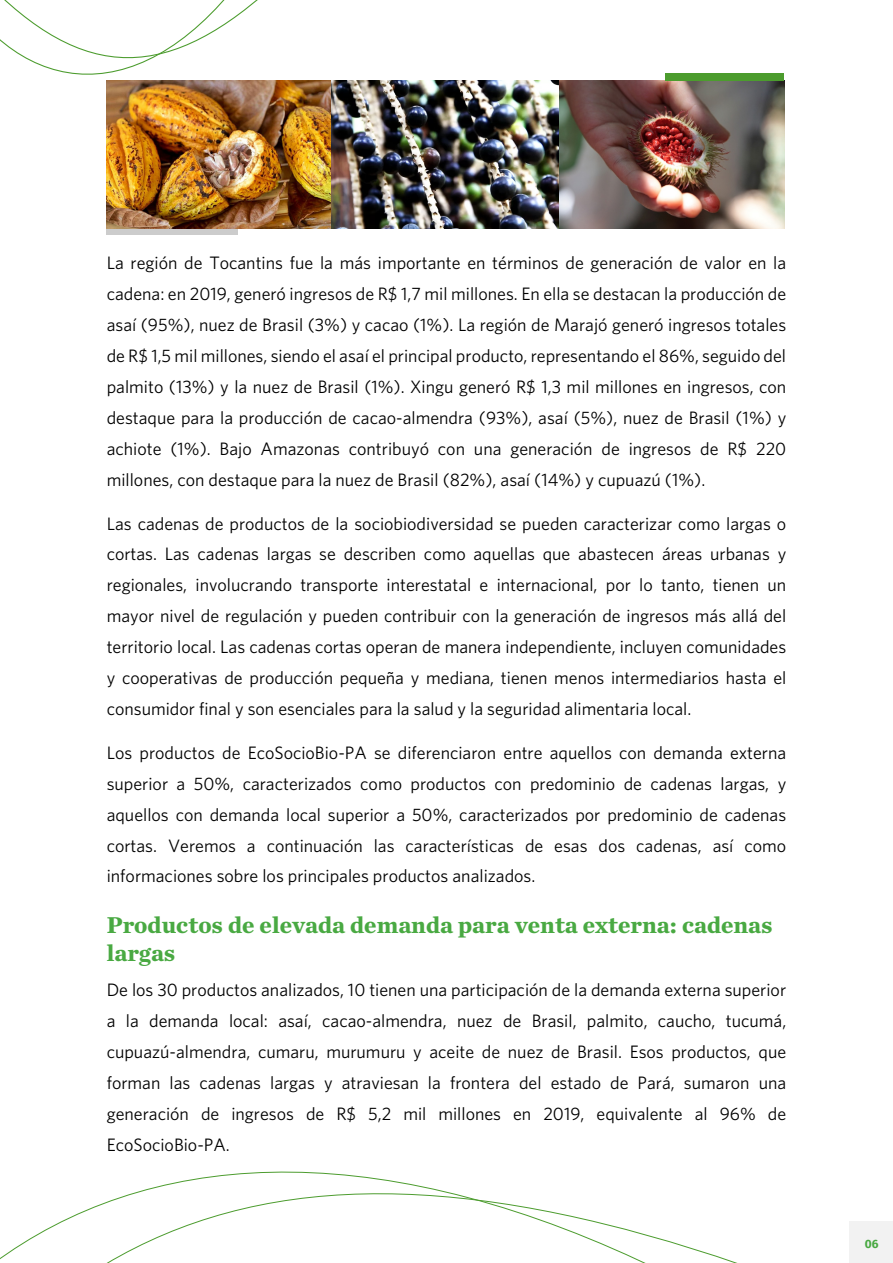
<style>
.page{position:relative;width:893px;height:1263px;background:#fff}
.page>*{position:absolute;margin:0;border:0;box-sizing:border-box;transform-origin:0 0}
.t1{font:700 24px/28.8px "Chronicle Text G1";color:#49a942}
.t2{font:18px/30.9px "Whitney HTF";color:#000;text-align:justify}
.t3{font:700 12px "Fira Sans";color:#49a942}
</style>
<div class="page">
<div style="left:850px;top:1222px;width:43px;height:41px;background:#f2f2f2"></div>
<svg style="left:107px;top:228px;width:131px;height:7px"></svg>
<img style="left:107px;top:81px;width:677px;height:147px">
<div style="left:665px;top:73px;width:119px;height:8px;background:#4c9c2e"></div>
<svg style="left:0;top:0;width:258px;height:75px"></svg>
<svg style="left:0;top:1171px;width:737px;height:92px"></svg>
<p class="t2" style="left:107px;top:247px;width:681px">La región de Tocantins fue la más importante en términos de generación de valor en la cadena: en 2019, generó ingresos de R$ 1,7 mil millones. En ella se destacan la producción de asaí (95%), nuez de Brasil (3%) y cacao (1%). La región de Marajó generó ingresos totales de R$ 1,5 mil millones, siendo el asaí el principal producto, representando el 86%, seguido del palmito (13%) y la nuez de Brasil (1%). Xingu generó R$ 1,3 mil millones en ingresos, con destaque para la producción de cacao-almendra (93%), asaí (5%), nuez de Brasil (1%) y achiote (1%). Bajo Amazonas contribuyó con una generación de ingresos de R$ 220 millones, con destaque para la nuez de Brasil (82%), asaí (14%) y cupuazú (1%).</p>
<p class="t2" style="left:107px;top:507px;width:681px">Las cadenas de productos de la sociobiodiversidad se pueden caracterizar como largas o cortas. Las cadenas largas se describen como aquellas que abastecen áreas urbanas y regionales, involucrando transporte interestatal e internacional, por lo tanto, tienen un mayor nivel de regulación y pueden contribuir con la generación de ingresos más allá del territorio local. Las cadenas cortas operan de manera independiente, incluyen comunidades y cooperativas de producción pequeña y mediana, tienen menos intermediarios hasta el consumidor final y son esenciales para la salud y la seguridad alimentaria local.</p>
<p class="t2" style="left:107px;top:737px;width:681px">Los productos de EcoSocioBio-PA se diferenciaron entre aquellos con demanda externa superior a 50%, caracterizados como productos con predominio de cadenas largas, y aquellos con demanda local superior a 50%, caracterizados por predominio de cadenas cortas. Veremos a continuación las características de esas dos cadenas, así como informaciones sobre los principales productos analizados.</p>
<h1 class="t1" style="left:107px;top:909px;width:667px">Productos de elevada demanda para venta externa: cadenas largas</h1>
<p class="t2" style="left:107px;top:974px;width:681px">De los 30 productos analizados, 10 tienen una participación de la demanda externa superior a la demanda local: asaí, cacao-almendra, nuez de Brasil, palmito, caucho, tucumá, cupuazú-almendra, cumaru, murumuru y aceite de nuez de Brasil. Esos productos, que forman las cadenas largas y atraviesan la frontera del estado de Pará, sumaron una generación de ingresos de R$ 5,2 mil millones en 2019, equivalente al 96% de EcoSocioBio-PA.</p>
<p class="t3" style="left:865px;top:1233px;width:15px">06</p>
</div>
